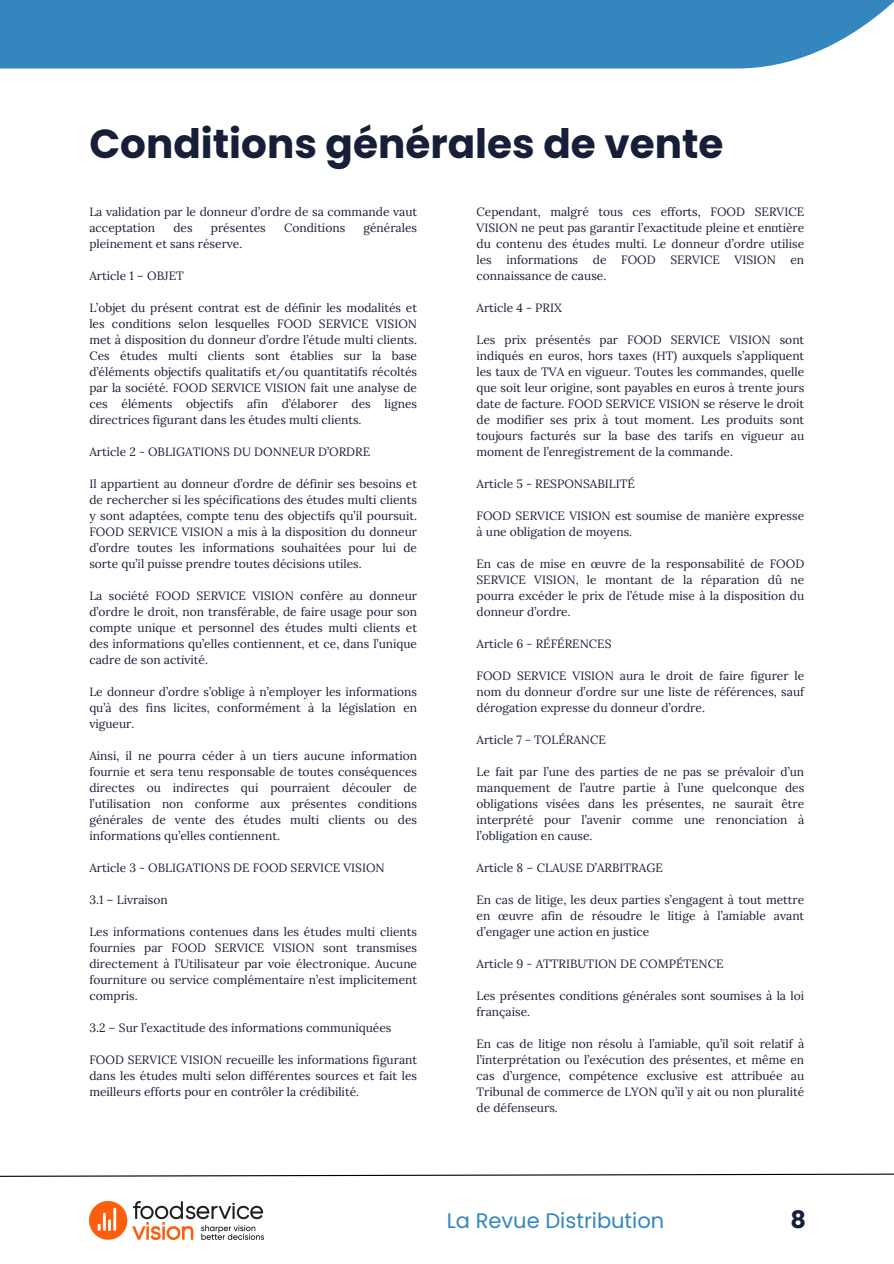
<style>
.page{position:relative;width:894px;height:1264px;background:#fff}
.page>*{position:absolute;margin:0;border:0;box-sizing:border-box;transform-origin:0 0}
.t1{font:700 40.5px "Poppins";color:#171e38}
.t2{font:700 24px "Poppins";color:#171e38}
.t3{font:21px "Poppins";color:#3386be}
.t4{font:12px/16px "Lora";color:#171e38;text-align:justify}
</style>
<div class="page">
<div style="left:0;top:0;width:893px;height:68px;background:#3386be"></div>
<svg style="left:0;top:1173px;width:893px;height:4px"></svg>
<img style="left:89px;top:1201px;width:175px;height:38px">
<p class="t1" style="left:89px;top:116px;width:635px">Conditions générales de vente</p>
<p class="t4" style="left:89px;top:203px;width:329px">La validation par le donneur d’ordre de sa commande vaut acceptation</p>
<p class="t4" style="left:476px;top:203px;width:329px">Cependant, malgré tous ces efforts, FOOD SERVICE VISION ne peut pas garantir l’exactitude pleine et en tière du contenu des études multi. Le donneur d’ordre utilise les informations de FOOD SERVICE VISION en connaissance de cause.</p>
<p class="t4" style="left:476px;top:299px;width:87px">Article 4 - PRIX</p>
<p class="t4" style="left:476px;top:331px;width:329px">Les prix présentés par FOOD SERVICE VISION sont indiqués en euros, hors taxes (HT) auxquels s’appliquent les taux de TVA en vigueur. Toutes les commandes, quelle que soit leur origine, sont payables en euros à trente jours date de facture. FOOD SERVICE VISION se réserve le droit de modifier ses prix à tout moment. Les produits sont toujours facturés sur la base des tarifs en vigueur au moment de l’enregistrement de la commande.</p>
<p class="t4" style="left:476px;top:475px;width:160px">Article 5 - RESPONSABILITÉ</p>
<p class="t4" style="left:476px;top:507px;width:329px">FOOD SERVICE VISION est soumise de manière expresse à une obligation de moyens.</p>
<p class="t4" style="left:476px;top:555px;width:329px">En cas de mise en œuvre de la responsabilité de FOOD SERVICE VISION, le montant de la réparation dû ne pourra excéder le prix de l’étude mise à la disposition du donneur d’ordre.</p>
<p class="t4" style="left:476px;top:635px;width:136px">Article 6 - RÉFÉRENCES</p>
<p class="t4" style="left:476px;top:667px;width:329px">FOOD SERVICE VISION aura le droit de faire figurer le nom du donneur d’ordre sur une liste de références, sauf dérogation expresse du donneur d’ordre.</p>
<p class="t4" style="left:476px;top:731px;width:131px">Article 7 - TOLÉRANCE</p>
<p class="t4" style="left:476px;top:763px;width:329px">Le fait par l’une des parties de ne pas se prévaloir d’un manquement de l’autre partie à l’une quelconque des obligations visées dans les présentes, ne saurait être interprété pour l’avenir comme une renonciation à l’obligation en cause.</p>
<p class="t4" style="left:476px;top:859px;width:188px">Article 8 – CLAUSE D’ARBITRAGE</p>
<p class="t4" style="left:476px;top:891px;width:329px">En cas de litige, les deux parties s’engagent à tout mettre en œuvre afin de résoudre le litige à l’amiable avant d’engager une action en justice</p>
<p class="t4" style="left:476px;top:955px;width:248px">Article 9 - ATTRIBUTION DE COMPÉTENCE</p>
<p class="t4" style="left:476px;top:987px;width:329px">Les présentes conditions générales sont soumises à la loi française.</p>
<h2 class="t4" style="left:476px;top:1035px;width:329px">En cas de litige non résolu à l’amiable, qu’il soit relatif à l’interprétation ou l’exécution des présentes, et même en cas d’urgence, compétence exclusive est attribuée au Tribunal de commerce de LYON qu’il y ait ou non pluralité de défenseurs.</h2>
<p class="t4" style="left:173px;top:219px;width:21px">des</p>
<p class="t4" style="left:211px;top:219px;width:56px">présentes</p>
<p class="t4" style="left:284px;top:219px;width:63px">Conditions</p>
<p class="t4" style="left:363px;top:219px;width:55px">générales</p>
<p class="t4" style="left:89px;top:235px;width:154px">pleinement et sans réserve.</p>
<p class="t4" style="left:89px;top:267px;width:96px">Article 1 – OBJET</p>
<p class="t4" style="left:89px;top:299px;width:329px">L’objet du présent contrat est de définir les modalités et les conditions selon lesquelles FOOD SERVICE VISION met à disposition du donneur d’ordre l’étude multi clients.<br>Ces études multi clients sont établies sur la base d’éléments objectifs qualitatifs et/ou quantitatifs récoltés par la société. FOOD SERVICE VISION fait une analyse de ces éléments objectifs afin d’élaborer des lignes directrices figurant dans les études multi clients.</p>
<p class="t4" style="left:89px;top:443px;width:282px">Article 2 - OBLIGATIONS DU DONNEUR D’ORDRE</p>
<p class="t4" style="left:89px;top:475px;width:329px">Il appartient au donneur d’ordre de définir ses besoins et de rechercher si les spécifications des études multi clients y sont adaptées, compte tenu des objectifs qu’il poursuit.<br>FOOD SERVICE VISION a mis à la disposition du donneur d’ordre toutes les informations souhaitées pour lui de sorte qu’il puisse prendre toutes décisions utiles.</p>
<p class="t4" style="left:89px;top:587px;width:329px">La société FOOD SERVICE VISION confère au donneur d’ordre le droit, non transférable, de faire usage pour son compte unique et personnel des études multi clients et des informations qu’elles contiennent, et ce, dans l’unique cadre de son activité.</p>
<p class="t4" style="left:89px;top:683px;width:329px">Le donneur d’ordre s’oblige à n’employer les informations qu’à des fins licites, conformément à la législation en vigueur.</p>
<p class="t4" style="left:89px;top:747px;width:329px">Ainsi, il ne pourra céder à un tiers aucune information fournie et sera tenu responsable de toutes conséquences directes ou indirectes qui pourraient découler de l’utilisation non conforme aux présentes conditions générales de vente des études multi clients ou des informations qu’elles contiennent.</p>
<p class="t4" style="left:89px;top:859px;width:297px">Article 3 - OBLIGATIONS DE FOOD SERVICE VISION</p>
<p class="t4" style="left:89px;top:891px;width:80px">3.1 – Livraison</p>
<p class="t4" style="left:89px;top:923px;width:329px">Les informations contenues dans les études multi clients fournies par FOOD SERVICE VISION sont transmises directement à l’Utilisateur par voie électronique. Aucune fourniture ou service complémentaire n’est implicitement compris.</p>
<p class="t4" style="left:89px;top:1019px;width:303px">3.2 – Sur l’exactitude des informations communiquées</p>
<p class="t4" style="left:89px;top:1051px;width:329px">FOOD SERVICE VISION recueille les informations figurant dans les études multi selon différentes sources et fait les meilleurs efforts pour en contrôler la crédibilité.</p>
<p class="t3" style="left:446px;top:1205px;width:219px">La Revue Distribution</p>
<p class="t2" style="left:790px;top:1202px;width:17px">8</p>
</div>
